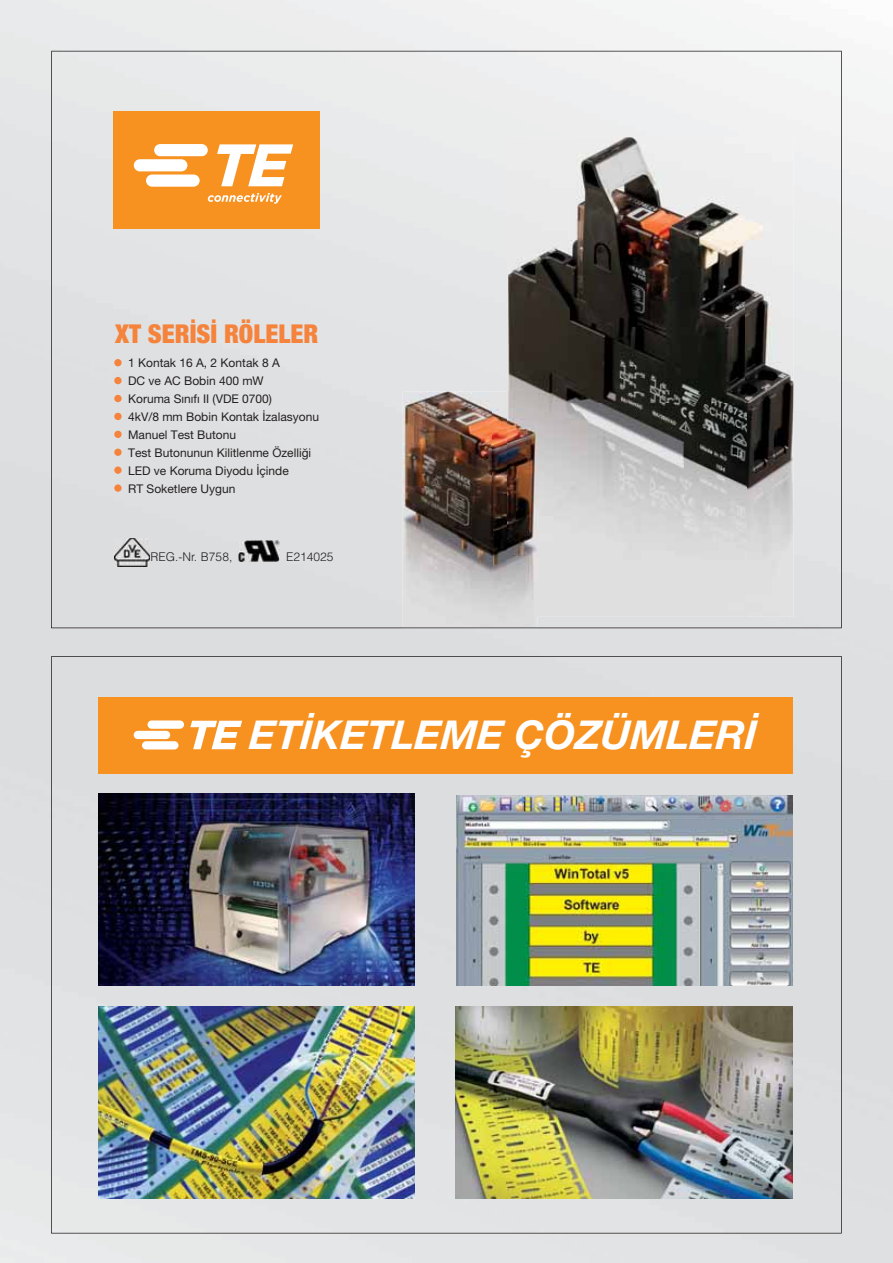
<style>
.page{position:relative;width:893px;height:1263px;background:#fff}
.page>*{position:absolute;margin:0;border:0;box-sizing:border-box;transform-origin:0 0}
.t1{font:italic 700 39.75px "Helvetica Neue LT Pro";color:#fff}
.t2{font:900 condensed 25.95px "Helvetica Neue LT Pro";color:#f5833c}
.t3{font:12px/18px "Helvetica Neue LT Pro";color:#231f20}
.t4{font:300 12px "Helvetica LT Std";color:#231f20}
</style>
<div class="page">
<svg style="left:51px;top:51px;width:791px;height:577px;background:#c6c0ba"></svg>
<img style="left:51px;top:656px;width:791px;height:577px">
<h2 class="t2" style="left:115px;top:319px;width:205px">XT SERİSİ RÖLELER</h2>
<p class="t3" style="left:128px;top:355px;width:192px">1 Kontak 16 A, 2 Kontak 8 A<br>DC ve AC Bobin 400 mW<br>Koruma Sınıfı II (VDE 0700)<br>4kV/8 mm Bobin Kontak İzalasyonu<br>Manuel Test Butonu<br>Test Butonunun Kilitlenme Özelliği<br>LED ve Koruma Diyodu İçinde<br>RT Soketlere Uygun</p>
<p class="t4" style="left:150px;top:550px;width:83px">REG.-Nr. B758,</p>
<p class="t4" style="left:286px;top:550px;width:49px">E214025</p>
<h1 class="t1" style="left:249px;top:712px;width:509px">ETİKETLEME ÇÖZÜMLERİ</h1>
</div>
